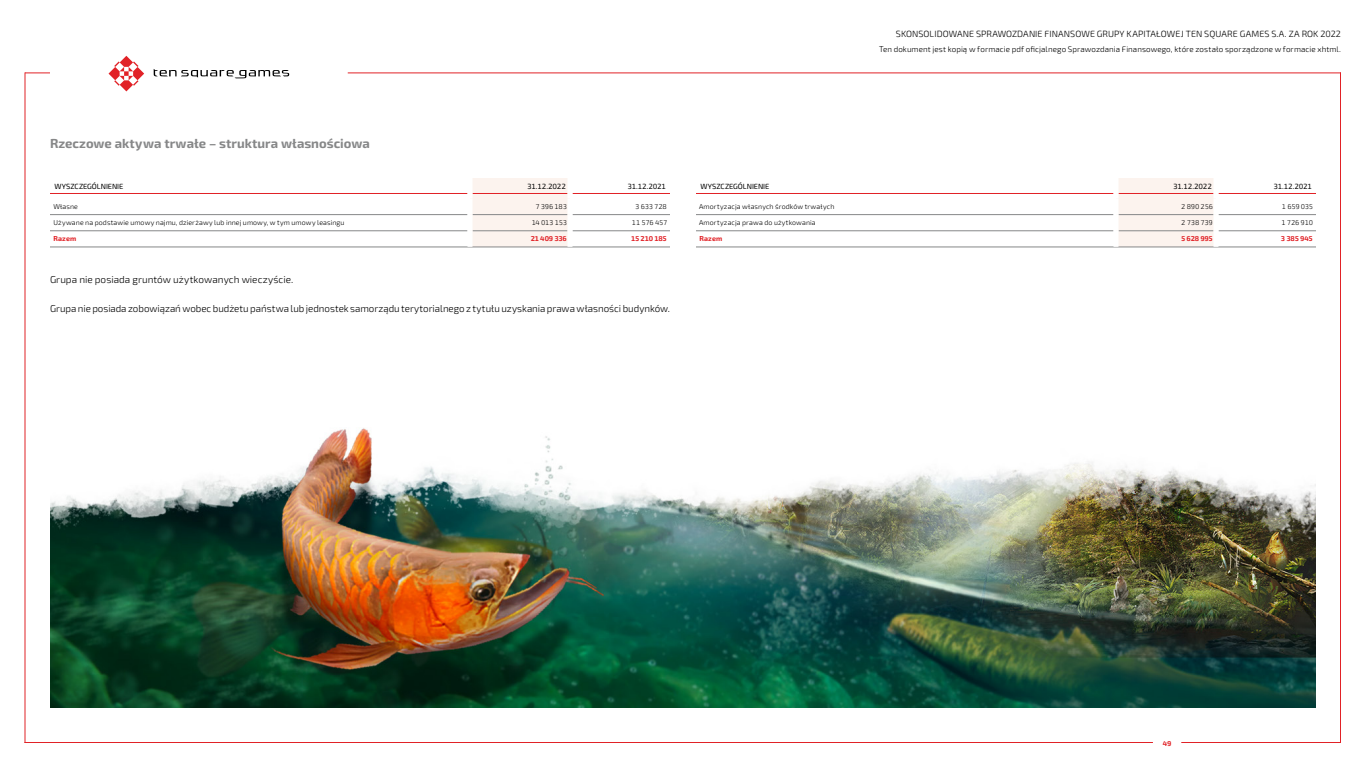
<style>
.page{position:relative;width:1366px;height:768px;background:#fff}
.page>*{position:absolute;margin:0;border:0;box-sizing:border-box;transform-origin:0 0}
.TYTUL_4{font:700 13px "Exo 2";letter-spacing:.005em;color:#868788}
.t1{font:300 10px "Exo 2";color:#000}
.t2{font:300 9px "Exo 2";letter-spacing:.005em;color:#000}
.t3{font:300 8px "Exo 2";letter-spacing:.01em;color:#000}
.TAB_naglowek{font:7.5px "Exo 2";color:#000}
.TAB_naglowek_L{font:7.5px "Exo 2";letter-spacing:-.005em;color:#000}
.TAB_left{font:300 7px "Exo 2";letter-spacing:.015em;color:#000}
.TAB_podst{font:300 7px "Exo 2";letter-spacing:-.04em;color:#000}
.TAB_podst-2{font:700 7px "Exo 2";letter-spacing:-.025em;color:#e12227}
.TAB_left-2{font:700 7px "Exo 2";letter-spacing:.015em;color:#e12227}
</style>
<div class="page">
<div style="left:470px;top:178px;width:100px;height:15px;background:#fcf3ee"></div>
<hr style="left:50px;top:214px;width:418px;height:1px;background:#868788">
<hr style="left:572px;top:214px;width:98px;height:1px;background:#868788">
<hr style="left:50px;top:231px;width:418px;height:1px;background:#868788">
<hr style="left:572px;top:231px;width:98px;height:1px;background:#868788">
<hr style="left:50px;top:247px;width:420px;height:1px;background:#868788">
<hr style="left:470px;top:247px;width:100px;height:1px;background:#868788">
<hr style="left:570px;top:247px;width:100px;height:1px;background:#868788">
<hr style="left:572px;top:193px;width:98px;height:1px;background:#e12227">
<hr style="left:50px;top:193px;width:418px;height:1px;background:#e12227">
<hr style="left:468px;top:178px;width:4px;height:15px;background:#fff">
<hr style="left:568px;top:178px;width:4px;height:15px;background:#fff">
<svg style="left:472px;top:193px;width:96px;height:54px;background:#f5eae5"></svg>
<div style="left:1116px;top:178px;width:100px;height:15px;background:#fcf3ee"></div>
<hr style="left:696px;top:214px;width:418px;height:1px;background:#868788">
<hr style="left:1218px;top:214px;width:98px;height:1px;background:#868788">
<hr style="left:696px;top:231px;width:418px;height:1px;background:#868788">
<hr style="left:1218px;top:231px;width:98px;height:1px;background:#868788">
<hr style="left:696px;top:247px;width:420px;height:1px;background:#868788">
<hr style="left:1116px;top:247px;width:100px;height:1px;background:#868788">
<hr style="left:1216px;top:247px;width:100px;height:1px;background:#868788">
<hr style="left:1218px;top:193px;width:98px;height:1px;background:#e12227">
<hr style="left:696px;top:193px;width:418px;height:1px;background:#e12227">
<hr style="left:1114px;top:178px;width:4px;height:15px;background:#fff">
<hr style="left:1214px;top:178px;width:4px;height:15px;background:#fff">
<svg style="left:1118px;top:193px;width:96px;height:54px;background:#f5eae5"></svg>
<img style="left:50px;top:428px;width:1266px;height:280px">
<hr style="left:24px;top:742px;width:1129px;height:1px;background:#e12227">
<hr style="left:1181px;top:742px;width:160px;height:1px;background:#e12227">
<hr style="left:348px;top:72px;width:993px;height:1px;background:#e12227">
<svg style="left:26px;top:72px;width:24px;height:1px"></svg>
<hr style="left:24px;top:72px;width:2px;height:671px;background:#e12227">
<hr style="left:1340px;top:72px;width:1px;height:671px;background:#e12227">
<svg style="left:154px;top:69px;width:135px;height:9px"></svg>
<svg style="left:109px;top:56px;width:35px;height:35px"></svg>
<p class="t2" style="left:896px;top:28px;width:447px">SKONSOLIDOWANE SPRAWOZDANIE FINANSOWE GRUPY KAPITAŁOWEJ TEN SQUARE GAMES S.A. ZA ROK 2022</p>
<p class="t3" style="left:879px;top:43px;width:463px">Ten dokument jest kopią w formacie pdf oficjalnego Sprawozdania Finansowego, które zostało sporządzone w formacie xhtml.</p>
<p class="TYTUL_4" style="left:50px;top:134px;width:321px">Rzeczowe aktywa trwałe – struktura własnościowa</p>
<p class="TAB_naglowek_L" style="left:55px;top:182px;width:70px">WYSZCZEGÓLNIENIE</p>
<p class="TAB_naglowek" style="left:527px;top:182px;width:40px">31.12.2022</p>
<p class="TAB_naglowek" style="left:627px;top:182px;width:40px">31.12.2021</p>
<p class="TAB_left" style="left:53px;top:202px;width:26px">Własne</p>
<p class="TAB_podst" style="left:535px;top:202px;width:33px">7 396 183</p>
<p class="TAB_podst" style="left:635px;top:202px;width:33px">3 633 728</p>
<p class="TAB_left" style="left:53px;top:218px;width:293px">Używane na podstawie umowy najmu, dzierżawy lub innej umowy, w tym umowy leasingu</p>
<p class="TAB_podst" style="left:532px;top:218px;width:37px">14 013 153</p>
<p class="TAB_podst" style="left:632px;top:218px;width:37px">11 576 457</p>
<p class="TAB_left-2" style="left:54px;top:234px;width:24px">Razem</p>
<p class="TAB_podst-2" style="left:531px;top:234px;width:38px">21 409 336</p>
<p class="TAB_podst-2" style="left:631px;top:234px;width:37px">15 210 185</p>
<p class="t1" style="left:50px;top:273px;width:245px">Grupa nie posiada gruntów użytkowanych wieczyście.</p>
<p class="t1" style="left:50px;top:301px;width:621px">Grupa nie posiada zobowiązań wobec budżetu państwa lub jednostek samorządu terytorialnego z tytułu uzyskania prawa własności budynków.</p>
<p class="TAB_naglowek_L" style="left:701px;top:182px;width:70px">WYSZCZEGÓLNIENIE</p>
<p class="TAB_naglowek" style="left:1173px;top:182px;width:40px">31.12.2022</p>
<p class="TAB_naglowek" style="left:1273px;top:182px;width:40px">31.12.2021</p>
<p class="TAB_left" style="left:699px;top:202px;width:137px">Amortyzacja własnych środków trwałych</p>
<p class="TAB_podst" style="left:1181px;top:202px;width:33px">2 890 256</p>
<p class="TAB_podst" style="left:1282px;top:202px;width:33px">1 659 035</p>
<p class="TAB_left" style="left:699px;top:218px;width:118px">Amortyzacja prawa do użytkowania</p>
<p class="TAB_podst" style="left:1181px;top:218px;width:33px">2 738 739</p>
<p class="TAB_podst" style="left:1281px;top:218px;width:33px">1 726 910</p>
<p class="TAB_left-2" style="left:700px;top:234px;width:24px">Razem</p>
<p class="TAB_podst-2" style="left:1181px;top:234px;width:33px">5 628 995</p>
<p class="TAB_podst-2" style="left:1281px;top:234px;width:34px">3 385 945</p>
<p class="TAB_podst-2" style="left:1163px;top:739px;width:10px">49</p>
</div>
